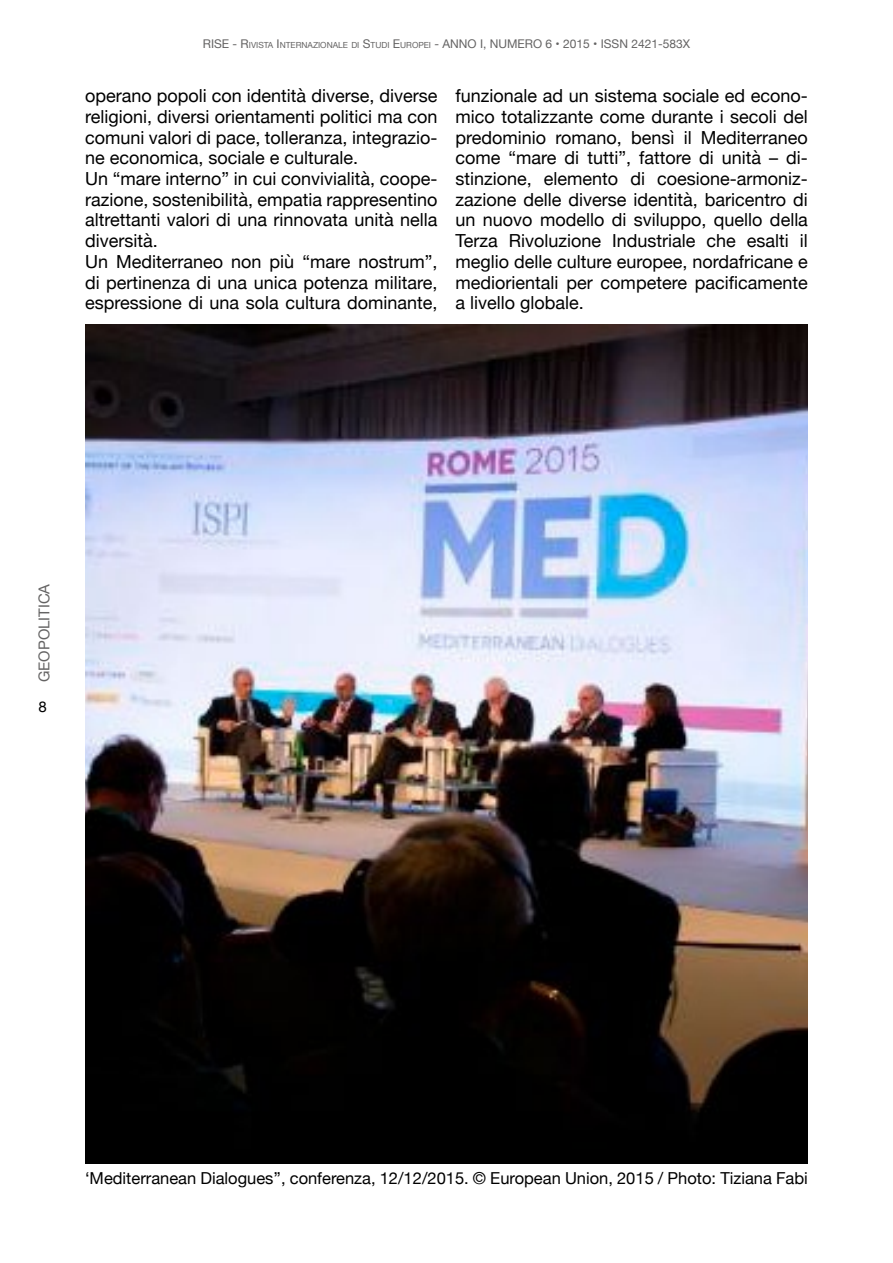
<style>
.page{position:relative;width:893px;height:1263px;background:#fff}
.page>*{position:absolute;margin:0;border:0;box-sizing:border-box;transform-origin:0 0}
.t1{font:18px/20.7px "Helvetica Neue";color:#000}
.t2{font:16.5px "Helvetica Neue";color:#000}
.t3{font:15px "Helvetica Neue";color:#646363}
.t4{font:15px "Helvetica Neue";color:#000}
.t5{font:8.4px "Helvetica Neue";color:#646363}
.s1{font-size:12px}
</style>
<div class="page">
<img style="left:85px;top:325px;width:723px;height:838px">
<p class="t5" style="left:203px;top:39px;width:489px"><span class="s1">RISE - R</span>IVISTA <span class="s1">I</span>NTERNAZIONALE DI <span class="s1">S</span>TUDI <span class="s1">E</span>UROPEI <span class="s1">-</span> <span class="s1">ANNO I, NUMERO 6 • 2015 •</span> <span class="s1">ISSN 2421-583X</span></p>
<p class="t1" style="left:85px;top:86px;width:354px">operano popoli con identità diverse, diverse religioni, diversi orientamenti politici ma con comuni valori di pace, tolleranza, integrazio&shy;ne economica, sociale e culturale.<br>Un “mare interno” in cui convivialità, coope&shy;razione, sostenibilità, empatia rappresentino altrettanti valori di una rinnovata unità nella diversità.<br>Un Mediterraneo non più “mare nostrum”, di pertinenza di una unica potenza militare, espressione di una sola cultura dominante,</p>
<p class="t1" style="left:455px;top:86px;width:354px;text-align:justify">funzionale ad un sistema sociale ed econo&shy;mico totalizzante come durante i secoli del predominio romano, bensì il Mediterraneo come “mare di tutti”, fattore di unità – di&shy;stinzione, elemento di coesione-armoniz&shy;zazione delle diverse identità, baricentro di un nuovo modello di sviluppo, quello della Terza Rivoluzione Industriale che esalti il meglio delle culture europee, nordafricane e mediorientali per competere pacificamente a livello globale.</p>
<p class="t3" style="left:34px;top:682px;width:100px;rotate:-90deg">GEOPOLITICA</p>
<p class="t4" style="left:38px;top:695px;width:10px">8</p>
<p class="t2" style="left:85px;top:1167px;width:724px">‘Mediterranean Dialogues’’, conferenza, 12/12/2015. © European Union, 2015 / Photo: Tiziana Fabi</p>
</div>
